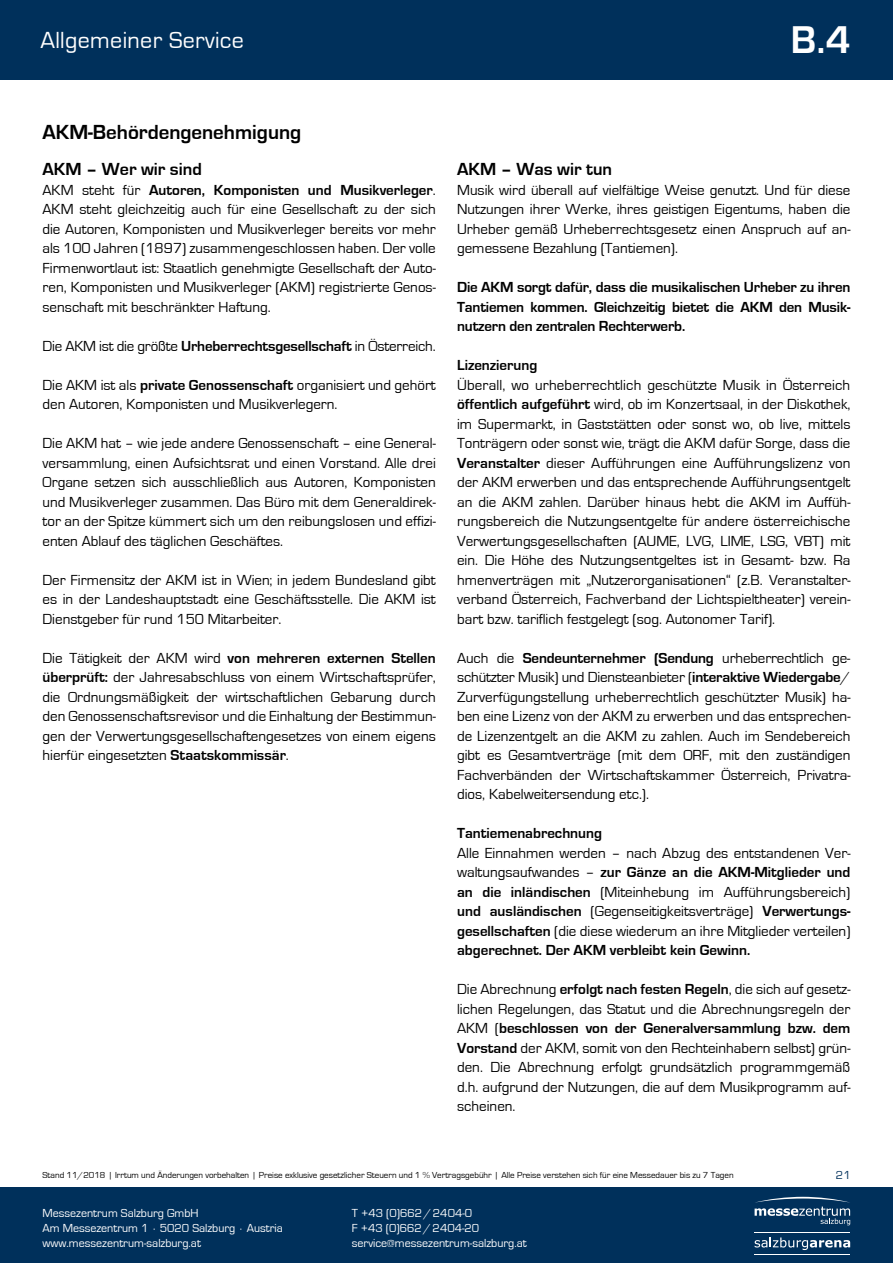
<style>
.page{position:relative;width:893px;height:1263px;background:#fff}
.page>*{position:absolute;margin:0;border:0;box-sizing:border-box;transform-origin:0 0}
.t1{font:700 39.9px "Eurostile";color:#fff}
.t2{font:24px "Eurostile";letter-spacing:.015em;color:#fff}
.t3{font:700 21px "Eurostile";color:#000}
.t4{font:700 18px "Eurostile";color:#000}
.t5{font:15px/19.5px "Eurostile";color:#000;text-align:justify}
.t6{font:700 15px/19.5px "Eurostile";letter-spacing:-.01em;color:#000;text-align:justify}
.t7{font:12px/15px "Eurostile";color:#fff}
.t8{font:12px "Eurostile";color:#00305b}
.t9{font:9px "Eurostile";color:#000}
.s1{font-weight:700}
</style>
<div class="page">
<div style="left:0;top:0;width:893px;height:79px;background:#00305b"></div>
<div style="left:0;top:1187px;width:893px;height:76px;background:#00305b"></div>
<hr style="left:755px;top:1232px;width:95px;height:1px;background:#fff">
<hr style="left:755px;top:1254px;width:95px;height:1px;background:#fff">
<svg style="left:755px;top:1237px;width:95px;height:13px"></svg>
<svg style="left:754px;top:1197px;width:96px;height:28px"></svg>
<h2 class="t2" style="left:40px;top:27px;width:205px">Allgemeiner Service</h2>
<h1 class="t1" style="left:791px;top:18px;width:61px">B.4</h1>
<h3 class="t3" style="left:43px;top:121px;width:260px">AKM-Behördengenehmigung</h3>
<p class="t4" style="left:43px;top:159px;width:161px">AKM – Wer wir sind</p>
<p class="t5" style="left:43px;top:180px;width:395px">AKM steht für <span class="s1">Autoren, Komponisten und Musikverleger</span>.<br>AKM steht gleichzeitig auch für eine Gesellschaft zu der sich die Autoren, Komponisten und Musikverleger bereits vor mehr als 100 Jahren (1897) zusammengeschlossen haben. Der volle Firmenwortlaut ist: Staatlich genehmigte Gesellschaft der Auto&shy;ren, Komponisten und Musikverleger (AKM) registrierte Genos&shy;senschaft mit beschränkter Haftung.</p>
<p class="t5" style="left:43px;top:336px;width:395px">Die AKM ist die größte <span class="s1">Urheberrechtsgesellschaft</span> in Österreich.</p>
<p class="t5" style="left:43px;top:375px;width:395px">Die AKM ist als <span class="s1">private Genossenschaft</span> organisiert und gehört den Autoren, Komponisten und Musikverlegern.</p>
<p class="t5" style="left:43px;top:434px;width:395px">Die AKM hat – wie jede andere Genossenschaft – eine General&shy;versammlung, einen Aufsichtsrat und einen Vorstand. Alle drei Organe setzen sich ausschließlich aus Autoren, Komponisten und Musikverleger zusammen. Das Büro mit dem Generaldirek&shy;tor an der Spitze kümmert sich um den reibungslosen und effizi&shy;enten Ablauf des täglichen Geschäftes.</p>
<p class="t5" style="left:43px;top:570px;width:395px">Der Firmensitz der AKM ist in Wien; in jedem Bundesland gibt es in der Landeshauptstadt eine Geschäftsstelle. Die AKM ist Dienstgeber für rund 150 Mitarbeiter.</p>
<p class="t5" style="left:43px;top:648px;width:395px">Die Tätigkeit der AKM wird <span class="s1">von mehreren externen Stellen überprüft:</span> der Jahresabschluss von einem Wirtschaftsprüfer, die Ordnungsmäßigkeit der wirtschaftlichen Gebarung durch den Genossenschaftsrevisor und die Einhaltung der Bestimmun&shy;gen der Verwertungsgesellschaftengesetzes von einem eigens hierfür eingesetzten <span class="s1">Staatskommissär</span>.</p>
<p class="t4" style="left:457px;top:159px;width:156px">AKM – Was wir tun</p>
<p class="t5" style="left:457px;top:180px;width:395px">Musik wird überall auf vielfältige Weise genutzt. Und für diese Nutzungen ihrer Werke, ihres geistigen Eigentums, haben die Urheber gemäß Urheberrechtsgesetz einen Anspruch auf an&shy;gemessene Bezahlung (Tantiemen).</p>
<p class="t6" style="left:457px;top:278px;width:395px">Die AKM sorgt dafür, dass die musikalischen Urheber zu ihren Tantiemen kommen. Gleichzeitig bietet die AKM den Musik&shy;nutzern den zentralen Rechterwerb.</p>
<p class="t6" style="left:457px;top:356px;width:82px">Lizenzierung</p>
<p class="t5" style="left:457px;top:375px;width:395px">Überall, wo urheberrechtlich geschützte Musik in Österreich <span class="s1">öffentlich aufgeführt</span> wird, ob im Konzertsaal, in der Diskothek, im Supermarkt, in Gaststätten oder sonst wo, ob live, mittels Tonträgern oder sonst wie, trägt die AKM dafür Sorge, dass die <span class="s1">Veranstalter</span> dieser Aufführungen eine Aufführungslizenz von der AKM erwerben und das entsprechende Aufführungsentgelt an die AKM zahlen. Darüber hinaus hebt die AKM im Auffüh&shy;rungsbereich die Nutzungsentgelte für andere österreichische Verwertungsgesellschaften (AUME, LVG, LIME, LSG, VBT) mit ein. Die Höhe des Nutzungsentgeltes ist in Gesamt- bzw. Ra hmenverträgen mit „Nutzerorganisationen“ (z.B. Veranstalter&shy;verband Österreich, Fachverband der Lichtspieltheater) verein&shy;bart bzw. tariflich festgelegt (sog. Autonomer Tarif).</p>
<p class="t5" style="left:457px;top:648px;width:395px">Auch die <span class="s1">Sendeunternehmer (Sendung</span> urheberrechtlich ge&shy;schützter Musik) und Diensteanbieter (<span class="s1">interaktive Wiedergabe</span>/ Zurverfügungstellung urheberrechtlich geschützter Musik) ha&shy;ben eine Lizenz von der AKM zu erwerben und das entsprechen&shy;de Lizenzentgelt an die AKM zu zahlen. Auch im Sendebereich gibt es Gesamtverträge (mit dem ORF, mit den zuständigen Fachverbänden der Wirtschaftskammer Österreich, Privatra&shy;dios, Kabelweitersendung etc.).</p>
<p class="t6" style="left:457px;top:824px;width:146px">Tantiemenabrechnung</p>
<p class="t5" style="left:457px;top:843px;width:395px">Alle Einnahmen werden – nach Abzug des entstandenen Ver&shy;waltungsaufwandes – <span class="s1">zur Gänze an die AKM-Mitglieder und an die inländischen</span> (Miteinhebung im Aufführungsbereich) <span class="s1">und ausländischen</span> (Gegenseitigkeitsverträge) <span class="s1">Verwertungs&shy;gesellschaften</span> (die diese wiederum an ihre Mitglieder verteilen) <span class="s1">abgerechnet. Der AKM verbleibt kein Gewinn.</span></p>
<p class="t5" style="left:457px;top:980px;width:395px">Die Abrechnung <span class="s1">erfolgt nach festen Regeln</span>, die sich auf gesetz&shy;lichen Regelungen, das Statut und die Abrechnungsregeln der AKM (<span class="s1">beschlossen von der Generalversammlung bzw. dem Vorstand</span> der AKM, somit von den Rechteinhabern selbst) grün&shy;den. Die Abrechnung erfolgt grundsätzlich programmgemäß d.h. aufgrund der Nutzungen, die auf dem Musikprogramm auf&shy;scheinen.</p>
<p class="t9" style="left:43px;top:1170px;width:693px">Stand 11/2018 | Irrtum und Änderungen vorbehalten | Preise exklusive gesetzlicher Steuern und 1 % Vertragsgebühr | Alle Preise verstehen sich für eine Messedauer bis zu 7 Tagen</p>
<p class="t7" style="left:42px;top:1206px;width:242px">Messezentrum Salzburg GmbH<br>Am Messezentrum 1 ∙ 5020 Salzburg ∙ Austria www.messezentrum-salzburg.at</p>
<p class="t7" style="left:352px;top:1206px;width:176px">T +43 (0)662/2404-0<br>F +43 (0)662/2404-20 service@messezentrum-salzburg.at</p>
<p class="t8" style="left:836px;top:1168px;width:16px">21</p>
</div>
